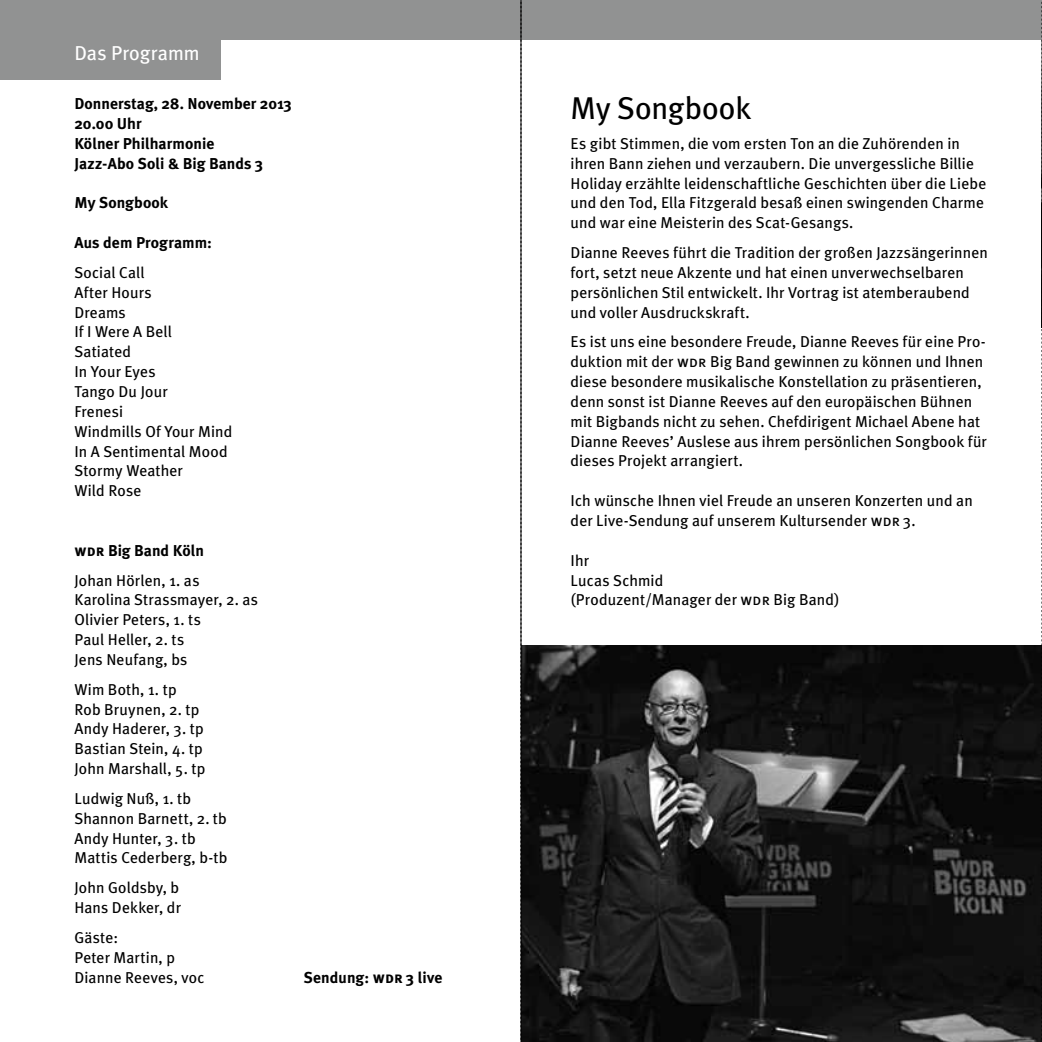
<style>
.page{position:relative;width:1042px;height:1042px;background:#fff}
.page>*{position:absolute;margin:0;border:0;box-sizing:border-box;transform-origin:0 0}
.t1{font:31.5px "Meta Plus";letter-spacing:-.005em;color:#000}
.t2{font:20.12px "Meta Plus";letter-spacing:-.005em;color:#fff}
.t3{font:15.75px/19.8px "Meta Plus";letter-spacing:.01em;color:#000}
.t4{font:700 15.75px/19.8px "Meta Plus";letter-spacing:.005em;color:#000}
.s1{font-family:"Meta Plus Bold Caps"}
.s2{font-weight:700}
.s3{font-family:"Meta Plus Bold Caps";font-weight:400}
.s4{font-family:"Meta Plus Book Caps"}
</style>
<div class="page">
<div style="left:0;top:0;width:1042px;height:40px;background:#919292"></div>
<div style="left:0;top:5px;width:221px;height:74px;background:#919292"></div>
<img style="left:522px;top:645px;width:519px;height:397px">
<svg style="left:1041px;top:1px;width:1px;height:1041px"></svg>
<svg style="left:521px;top:0;width:1px;height:1042px"></svg>
<hr style="left:520px;top:0;width:1px;height:1042px;background:#000">
<p class="t2" style="left:74px;top:41px;width:127px">Das Programm</p>
<p class="t4" style="left:74px;top:94px;width:219px">Donnerstag, 28. November 2013<br>20.00 Uhr<br>Kölner Philharmonie<br>Jazz-Abo Soli &amp; Big Bands 3</p>
<p class="t4" style="left:74px;top:193px;width:95px">My Songbook</p>
<p class="t4" style="left:74px;top:233px;width:139px">Aus dem Programm:</p>
<p class="t3" style="left:74px;top:262px;width:159px">Social Call<br>After Hours<br>Dreams<br>If I Were A Bell<br>Satiated<br>In Your Eyes<br>Tango Du Jour<br>Frenesi<br>Windmills Of Your Mind<br>In A Sentimental Mood<br>Stormy Weather<br>Wild Rose</p>
<p class="t3" style="left:74px;top:535px;width:131px;line-height:29.8px"><span class="s1">wdr</span> <span class="s2">Big Band Köln<br></span>Johan Hörlen, 1. as</p>
<p class="t3" style="left:74px;top:590px;width:185px">Karolina Strassmayer, 2. as<br>Olivier Peters, 1. ts<br>Paul Heller, 2. ts<br>Jens Neufang, bs</p>
<p class="t3" style="left:74px;top:679px;width:133px">Wim Both, 1. tp<br>Rob Bruynen, 2. tp<br>Andy Haderer, 3. tp<br>Bastian Stein, 4. tp<br>John Marshall, 5. tp</p>
<p class="t3" style="left:74px;top:788px;width:155px">Ludwig Nuß, 1. tb<br>Shannon Barnett, 2. tb<br>Andy Hunter, 3. tb<br>Mattis Cederberg, b-tb</p>
<p class="t3" style="left:74px;top:877px;width:108px">John Goldsby, b<br>Hans Dekker, dr</p>
<p class="t3" style="left:74px;top:927px;width:131px">Gäste:<br>Peter Martin, p<br>Dianne Reeves, voc</p>
<p class="t4" style="left:304px;top:967px;width:140px">Sendung: <span class="s3">wdr</span> 3 live</p>
<h1 class="t1" style="left:570px;top:90px;width:182px">My Songbook</h1>
<p class="t3" style="left:570px;top:133px;width:417px">Es gibt Stimmen, die vom ersten Ton an die Zuhörenden in ihren Bann ziehen und verzaubern. Die unvergessliche Billie Holiday erzählte leidenschaftliche Geschichten über die Liebe und den Tod, Ella Fitzgerald besaß einen swingenden Charme und war eine Meisterin des Scat-Gesangs.</p>
<p class="t3" style="left:570px;top:242px;width:419px">Dianne Reeves führt die Tradition der großen Jazzsängerinnen fort, setzt neue Akzente und hat einen unverwechselbaren persönlichen Stil entwickelt. Ihr Vortrag ist atemberaubend und voller Ausdruckskraft.</p>
<p class="t3" style="left:570px;top:332px;width:418px">Es ist uns eine besondere Freude, Dianne Reeves für eine Pro&shy;duktion mit der <span class="s4">wdr</span> Big Band gewinnen zu können und Ihnen diese besondere musikalische Konstellation zu präsentieren, denn sonst ist Dianne Reeves auf den europäischen Bühnen mit Bigbands nicht zu sehen. Chefdirigent Michael Abene hat Dianne Reeves’ Auslese aus ihrem persönlichen Songbook für dieses Projekt arrangiert.</p>
<p class="t3" style="left:570px;top:491px;width:404px">Ich wünsche Ihnen viel Freude an unseren Konzerten und an der Live-Sendung auf unserem Kultursender <span class="s4">wdr</span> 3.</p>
<p class="t3" style="left:570px;top:550px;width:271px">Ihr<br>Lucas Schmid<br>(Produzent/Manager der <span class="s4">wdr</span> Big Band)</p>
</div>
